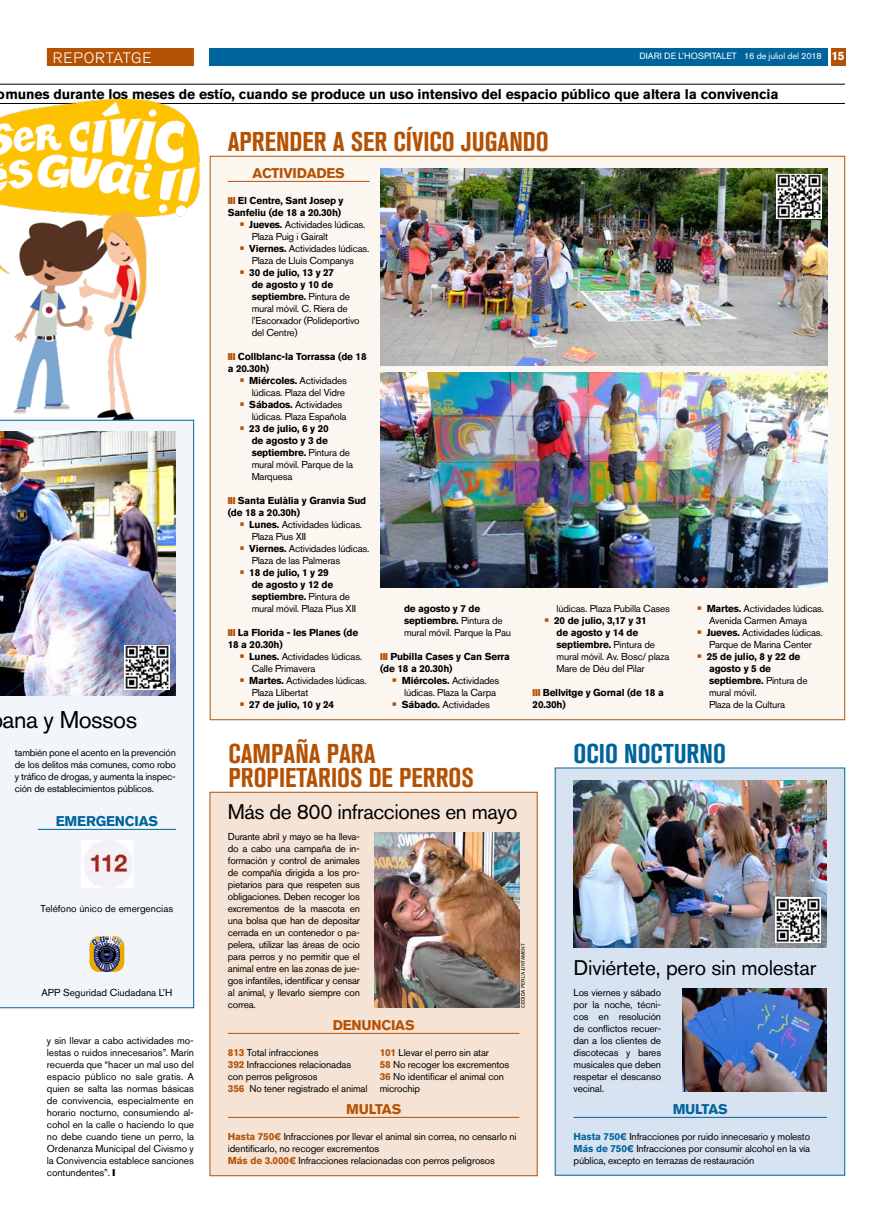
<style>
.page{position:relative;width:893px;height:1220px;background:#fff}
.page>*{position:absolute;margin:0;border:0;box-sizing:border-box;transform-origin:0 0}
.t1{font:700 condensed 27px/24px "Akzidenz Grotesk BQ";color:#b55103}
.t2{font:700 condensed 27px "Akzidenz Grotesk BQ";color:#00649c}
.t3{font:24px "Akzidenz Grotesk BQ";letter-spacing:-.02em;color:#000}
.t4{font:21px "Akzidenz Grotesk BQ";letter-spacing:-.01em;color:#000}
.t5{font:300 15px "Akzidenz Grotesk BQ";letter-spacing:.06em;color:#fff}
.t6{font:700 14px "Akzidenz Grotesk BQ";letter-spacing:-.01em;color:#000}
.t7{font:700 14px "Akzidenz Grotesk BQ";letter-spacing:-.015em;color:#b55103}
.t8{font:700 14px "Akzidenz Grotesk BQ";letter-spacing:-.015em;color:#00649c}
.t9{font:10px/12px "Akzidenz Grotesk BQ";letter-spacing:-.02em;color:#000}
.t10{font:700 10px/12px "Akzidenz Grotesk BQ";letter-spacing:-.02em;color:#000}
.t11{font:10px "Akzidenz Grotesk BQ";color:#000}
.t12{font:9px "Akzidenz Grotesk BQ";color:#fff}
.t13{font:5px "Akzidenz Grotesk BQ";color:#000}
.s1{font-style:inherit}
.s2{font-weight:700;font-size:12px}
.s3{font-weight:700;font-size:14px;color:#b55103}
.s4{font-weight:700}
.s5{font-size:14px;color:#b55103}
.s6{font-weight:400}
.s7{font-weight:700;color:#b55103}
.s8{font-weight:700;color:#00649c}
</style>
<div class="page">
<div style="left:47px;top:48px;width:147px;height:18px;background:#b55103"></div>
<div style="left:210px;top:48px;width:618px;height:18px;background:#00649c"></div>
<div style="left:831px;top:48px;width:14px;height:18px;background:#b55103"></div>
<hr style="left:0;top:84px;width:845px;height:1px;background:#000">
<hr style="left:0;top:103px;width:845px;height:1px;background:#000">
<img style="left:0;top:98px;width:200px;height:322px">
<div style="left:0;top:420px;width:194px;height:588px;background:#f2f6fb"></div>
<img style="left:0;top:432px;width:176px;height:264px">
<div style="left:81px;top:840px;width:52px;height:48px;background:#fff"></div>
<img style="left:84px;top:840px;width:48px;height:48px">
<svg style="left:89px;top:936px;width:35px;height:36px"></svg>
<svg style="left:91px;top:936px;width:32px;height:36px"></svg>
<hr style="left:38px;top:829px;width:138px;height:1px;background:#00649c">
<div style="left:210px;top:156px;width:635px;height:564px;background:#fcf6f1;border:1px solid #b55103"></div>
<img style="left:380px;top:168px;width:447px;height:198px">
<img style="left:380px;top:372px;width:447px;height:216px">
<hr style="left:228px;top:181px;width:142px;height:1px;background:#b55103">
<div style="left:210px;top:792px;width:327px;height:384px;background:#f5e3d5;border:1px solid #b55103"></div>
<img style="left:375px;top:832px;width:144px;height:176px">
<hr style="left:228px;top:1117px;width:291px;height:1px;background:#b55103">
<hr style="left:228px;top:1033px;width:291px;height:1px;background:#b55103">
<div style="left:555px;top:768px;width:290px;height:408px;background:#d8e3f1"></div>
<img style="left:682px;top:989px;width:144px;height:103px">
<img style="left:574px;top:780px;width:253px;height:168px">
<hr style="left:574px;top:1117px;width:253px;height:1px;background:#00649c">
<img style="left:776px;top:898px;width:45px;height:44px">
<img style="left:776px;top:174px;width:45px;height:45px">
<img style="left:125px;top:645px;width:45px;height:45px">
<h3 class="t5" style="left:53px;top:49px;width:100px">REPORTATGE</h3>
<p class="t12" style="left:639px;top:51px;width:207px">DIARI DE L’HOSPITALET <span class="s1">16 de juliol del 2018</span> <span class="s2">15</span></p>
<h3 class="t6" style="left:-3px;top:86px;width:783px">omunes durante los meses de estío, cuando se produce un uso intensivo del espacio público que altera la convivencia</h3>
<h2 class="t3" style="left:3px;top:705px;width:136px">ana y Mossos</h2>
<p class="t9" style="left:15px;top:746px;width:163px;text-align:justify">también pone el acento en la prevención de los delitos más comunes, como robo y tráfico de drogas, y aumenta la inspec&shy;ción de establecimientos públicos.</p>
<h3 class="t8" style="left:56px;top:813px;width:104px">EMERGENCIAS</h3>
<p class="t11" style="left:41px;top:903px;width:134px">Teléfono único de emergencias</p>
<p class="t11" style="left:41px;top:987px;width:133px">APP Seguridad Ciudadana L’H</p>
<p class="t9" style="left:47px;top:1034px;width:149px;text-align:justify">y sin llevar a cabo actividades mo&shy;lestas o ruidos innecesarios”. Marín recuerda que “hacer un mal uso del espacio público no sale gratis. A quien se salta las normas básicas de convivencia, especialmente en horario nocturno, consumiendo al&shy;cohol en la calle o haciendo lo que no debe cuando tiene un perro, la Ordenanza Municipal del Civismo y la Convivencia establece sanciones contundentes”.</p>
<h1 class="t1" style="left:228px;top:129px;width:323px">APRENDER A SER CÍVICO JUGANDO</h1>
<h3 class="t7" style="left:252px;top:165px;width:94px">ACTIVIDADES</h3>
<p class="t10" style="left:228px;top:195px;width:117px;text-align:right">El Centre, Sant Josep y<br>Sanfeliu (de 18 a 20.30h)</p>
<p class="t9" style="left:252px;top:218px;width:115px;text-indent:-12px"><span class="s3">•</span> <span class="s4">Jueves.</span> Actividades lúdicas.<br>Plaza Puig i Gairalt</p>
<p class="t9" style="left:240px;top:242px;width:131px;text-align:center"><span class="s3">•</span> <span class="s4">Viernes.</span> Actividades lúdicas.<br>Plaza de Lluís Companys</p>
<p class="t9" style="left:252px;top:266px;width:110px;text-indent:-12px"><span class="s3">•</span> <span class="s4">30 de julio, 13 y 27<br>de agosto y 10 de septiembre.</span> Pintura de mural móvil. C. Riera de l’Escorxador (Polideportivo del Centre)</p>
<p class="t10" style="left:228px;top:351px;width:140px;text-indent:10px">Collblanc-la Torrassa (de 18 a 20.30h)</p>
<p class="t9" style="left:240px;top:374px;width:109px;text-align:right"><span class="s3">•</span> <span class="s4">Miércoles.</span> Actividades lúdicas. Plaza del Vidre</p>
<p class="t9" style="left:252px;top:398px;width:96px;text-indent:-12px"><span class="s3">•</span> <span class="s4">Sábados.</span> Actividades lúdicas. Plaza Española</p>
<p class="t9" style="left:252px;top:422px;width:103px;text-indent:-12px"><span class="s3">•</span> <span class="s4">23 de julio, 6 y 20<br>de agosto y 3 de septiembre.</span> Pintura de mural móvil. Parque de la<br>Marquesa</p>
<p class="t10" style="left:228px;top:495px;width:140px;text-indent:10px">Santa Eulàlia y Granvia Sud (de 18 a 20.30h)</p>
<p class="t9" style="left:252px;top:518px;width:112px;text-indent:-12px"><span class="s3">•</span> <span class="s4">Lunes.</span> Actividades lúdicas.<br>Plaza Pius XII</p>
<p class="t9" style="left:252px;top:542px;width:119px;text-indent:-12px"><span class="s3">•</span> <span class="s4">Viernes.</span> Actividades lúdicas.<br>Plaza de las Palmeras</p>
<p class="t10" style="left:252px;top:567px;width:106px;text-indent:-12px"><span class="s5">•</span> 18 de julio, 1 y 29<br>de agosto y 12 de septiembre. <span class="s6">Pintura de mural móvil. Plaza Pius XII</span></p>
<p class="t10" style="left:228px;top:627px;width:132px;text-indent:10px">La Florida - les Planes (de<br>18 a 20.30h)</p>
<p class="t9" style="left:252px;top:650px;width:112px;text-indent:-12px"><span class="s3">•</span> <span class="s4">Lunes.</span> Actividades lúdicas.<br>Calle Primavera</p>
<p class="t9" style="left:252px;top:674px;width:117px;text-indent:-12px"><span class="s3">•</span> <span class="s4">Martes.</span> Actividades lúdicas.<br>Plaza Llibertat</p>
<p class="t10" style="left:240px;top:699px;width:96px"><span class="s5">•</span> 27 de julio, 10 y 24</p>
<p class="t9" style="left:404px;top:602px;width:108px"><span class="s4">de agosto y 7 de septiembre.</span> Pintura de mural móvil. Parque la Pau</p>
<p class="t10" style="left:380px;top:651px;width:131px;text-indent:10px">Pubilla Cases y Can Serra (de 18 a 20.30h)</p>
<p class="t9" style="left:404px;top:674px;width:97px;text-indent:-12px"><span class="s3">•</span> <span class="s4">Miércoles.</span> Actividades lúdicas. Plaza la Carpa</p>
<p class="t9" style="left:392px;top:698px;width:99px"><span class="s3">•</span> <span class="s4">Sábado.</span> Actividades</p>
<p class="t9" style="left:557px;top:602px;width:115px">lúdicas. Plaza Pubilla Cases</p>
<p class="t9" style="left:557px;top:614px;width:114px;text-indent:-12px"><span class="s3">•</span> <span class="s4">20 de julio, 3,17 y 31<br>de agosto y 14 de septiembre.</span> Pintura de mural móvil. Av. Bosc/ plaza<br>Mare de Déu del Pilar</p>
<p class="t10" style="left:533px;top:687px;width:133px;text-indent:10px">Bellvitge y Gornal (de 18 a<br>20.30h)</p>
<p class="t9" style="left:697px;top:602px;width:129px;text-align:center"><span class="s3">•</span> <span class="s4">Martes.</span> Actividades lúdicas.<br>Avenida Carmen Amaya</p>
<p class="t9" style="left:697px;top:626px;width:127px;text-align:center"><span class="s3">•</span> <span class="s4">Jueves.</span> Actividades lúdicas.<br>Parque de Marina Center</p>
<p class="t10" style="left:709px;top:651px;width:100px;text-indent:-12px"><span class="s5">•</span> 25 de julio, 8 y 22 de agosto y 5 de septiembre. <span class="s6">Pintura de mural móvil.<br>Plaza de la Cultura</span></p>
<h1 class="t1" style="left:228px;top:741px;width:247px">CAMPAÑA PARA<br>PROPIETARIOS DE PERROS</h1>
<h3 class="t4" style="left:228px;top:799px;width:291px">Más de 800 infracciones en mayo</h3>
<p class="t9" style="left:228px;top:830px;width:134px;text-align:justify">Durante abril y mayo se ha lleva&shy;do a cabo una campaña de in&shy;formación y control de animales de compañía dirigida a los pro&shy;pietarios para que respeten sus obligaciones. Deben recoger los excrementos de la mascota en una bolsa que han de depositar cerrada en un contenedor o pa&shy;pelera, utilizar las áreas de ocio para perros y no permitir que el animal entre en las zonas de jue&shy;gos infantiles, identificar y censar al animal, y llevarlo siempre con correa.</p>
<p class="t13" style="left:520px;top:1008px;width:80px;rotate:-90deg">FOTO CEDIDA PER L’ JUNTAMENT</p>
<p class="t13" style="left:520px;top:1008px;width:66px;rotate:-90deg">CEDIDA PER L’AJUNTAMENT</p>
<h3 class="t7" style="left:333px;top:1017px;width:83px">DENUNCIAS</h3>
<p class="t9" style="left:228px;top:1046px;width:141px"><span class="s7">813</span> Total infracciones<br><span class="s7">392</span> Infracciones relacionadas con perros peligrosos<br><span class="s7">356</span> No tener registrado el animal</p>
<p class="t9" style="left:380px;top:1046px;width:131px"><span class="s7">101</span> Llevar el perro sin atar<br><span class="s7">58</span> No recoger los excrementos<br><span class="s7">36</span> No identificar el animal con microchip</p>
<p class="t9" style="left:228px;top:1130px;width:290px"><span class="s7">Hasta 750€</span> Infracciones por llevar el animal sin correa, no censarlo ni identificarlo, no recoger excrementos<br><span class="s7">Más de 3.000€</span> Infracciones relacionadas con perros peligrosos</p>
<h3 class="t7" style="left:346px;top:1101px;width:57px">MULTAS</h3>
<h1 class="t2" style="left:574px;top:738px;width:154px">OCIO NOCTURNO</h1>
<h3 class="t4" style="left:574px;top:955px;width:244px">Diviértete, pero sin molestar</h3>
<p class="t9" style="left:574px;top:986px;width:89px;text-align:justify">Los viernes y sábado por la noche, técni&shy;cos en resolución de conflictos recuer&shy;dan a los clientes de discotecas y bares musicales que deben respetar el descanso vecinal.</p>
<h3 class="t8" style="left:673px;top:1101px;width:57px">MULTAS</h3>
<p class="t9" style="left:574px;top:1130px;width:238px;text-align:justify"><span class="s8">Hasta 750€</span> Infracciones por ruido innecesario y molesto <span class="s8">Más de 750€</span> Infracciones por consumir alcohol en la vía pública, excepto en terrazas de restauración</p>
</div>
